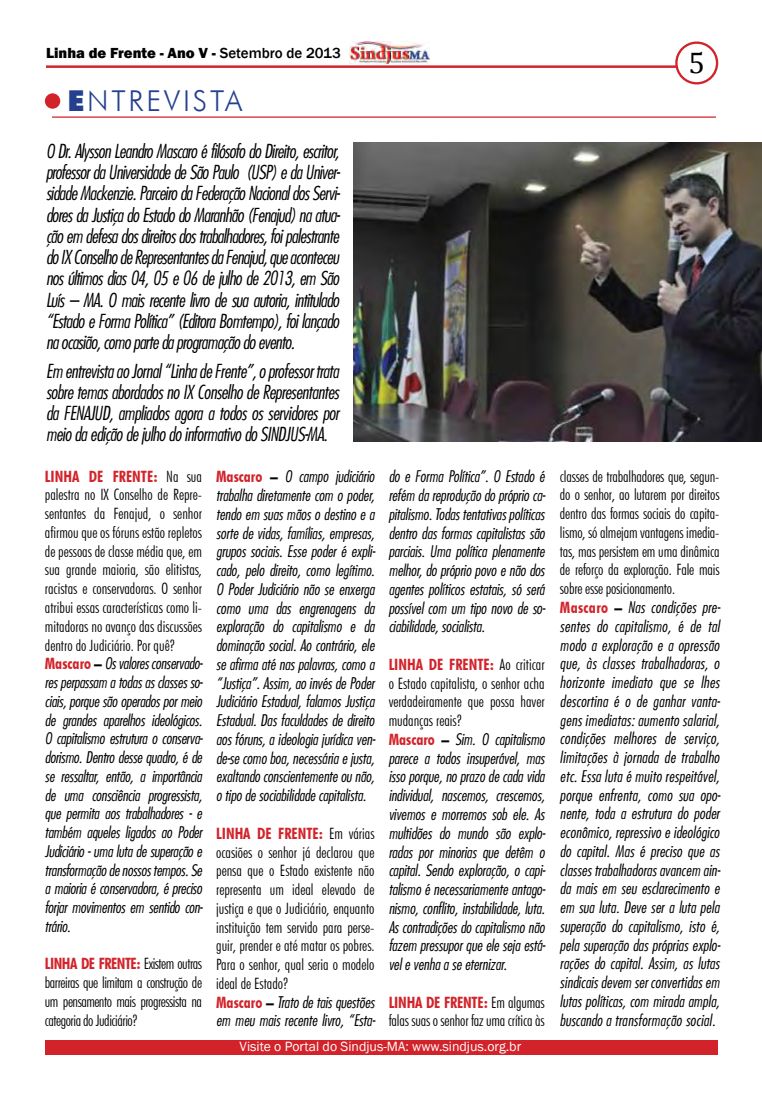
<style>
.page{position:relative;width:762px;height:1099px;background:#fff}
.page>*{position:absolute;margin:0;border:0;box-sizing:border-box;transform-origin:0 0}
.t1{font:30px "Cambria";color:#000}
.t2{font:300 28.75px "Futura BT";letter-spacing:.1em;color:#25408f}
.t3{font:italic 300 condensed 18.75px/21.2px "Futura";letter-spacing:-.02em;color:#000;text-align:justify}
.t4{font:italic 300 condensed 15.62px/18.8px "Futura";color:#000;text-align:justify}
.t5{font:300 condensed 15.62px/18.8px "Futura BT";color:#000;text-align:justify}
.t6{font:800 15px "Franklin Gothic";color:#000}
.t7{font:13.75px "Franklin Gothic";color:#fff}
.s1{font-weight:500}
.s2{font-weight:900}
.s3{font-family:"Futura BT";font-weight:700;font-style:normal;color:#d2232a}
.s4{font-family:"Futura BT";font-weight:700;font-style:normal}
.s5{font-weight:700;color:#d2232a}
</style>
<div class="page">
<hr style="left:46px;top:65px;width:632px;height:3px;background:#d2232a">
<div style="left:675px;top:41px;width:43px;height:43px;border:2px solid #d2232a;border-radius:50%"></div>
<img style="left:350px;top:42px;width:79px;height:22px">
<div style="left:45px;top:1039px;width:672px;height:15px;background:#d2232a"></div>
<div style="left:45px;top:93px;width:15px;height:16px;background:#d2232a;border-radius:50%"></div>
<hr style="left:52px;top:116px;width:664px;height:2px;background:#d2232a">
<img style="left:354px;top:143px;width:408px;height:298px">
<p class="t6" style="left:46px;top:43px;width:296px">Linha de Frente - Ano V - <span class="s1">Setembro de 2013</span></p>
<h1 class="t1" style="left:688px;top:45px;width:18px">5</h1>
<h2 class="t2" style="left:67px;top:83px;width:176px"><span class="s2">E</span>NTREVISTA</h2>
<p class="t3" style="left:46px;top:140px;width:296px">O Dr. Alysson Leandro Mascaro é filósofo do Direito, escritor, professor da Universidade de São Paulo (USP) e da Univer&shy;sidade Mackenzie. Parceiro da Federação Nacional dos Servi&shy;dores da Justiça do Estado do Maranhão (Fenajud) na atua&shy;ção em defesa dos direitos dos trabalhadores, foi palestrante do IX Conselho de Representantes da Fenajud, que aconteceu nos últimos dias 04, 05 e 06 de julho de 2013, em São Luís – MA. O mais recente livro de sua autoria, intitulado “Estado e Forma Política” (Editora Bomtempo), foi lançado na ocasião, como parte da programação do evento.</p>
<p class="t3" style="left:46px;top:359px;width:295px">Em entrevista ao Jornal “Linha de Frente”, o professor trata sobre temas abordados no IX Conselho de Representantes da FENAJUD, ampliados agora a todos os servidores por meio da edição de julho do informativo do SINDJUS-MA.</p>
<p class="t4" style="left:216px;top:467px;width:161px"><span class="s3">Mascaro</span> <span class="s4">–</span> O campo judiciário trabalha diretamente com o poder, tendo em suas mãos o destino e a sorte de vidas, famílias, empresas, grupos sociais. Esse poder é expli&shy;cado, pelo direito, como legítimo.<br>O Poder Judiciário não se enxerga como uma das engrenagens da exploração do capitalismo e da dominação social. Ao contrário, ele se afirma até nas palavras, como a “Justiça”. Assim, ao invés de Poder Judiciário Estadual, falamos Justiça Estadual. Das faculdades de direito aos fóruns, a ideologia jurídica ven&shy;de-se como boa, necessária e justa, exaltando conscientemente ou não, o tipo de sociabilidade capitalista.</p>
<p class="t5" style="left:216px;top:823px;width:160px"><span class="s5">LINHA DE FRENTE:</span> Em várias ocasiões o senhor já declarou que pensa que o Estado existente não representa um ideal elevado de justiça e que o Judiciário, enquanto instituição tem servido para perse&shy;guir, prender e até matar os pobres.<br>Para o senhor, qual seria o modelo ideal de Estado?</p>
<p class="t4" style="left:216px;top:992px;width:161px"><span class="s3">Mascaro</span> <span class="s4">–</span> Trato de tais questões em meu mais recente livro, “Esta-</p>
<p class="t5" style="left:45px;top:466px;width:159px"><span class="s5">LINHA DE FRENTE:</span> Na sua palestra no IX Conselho de Repre&shy;sentantes da Fenajud, o senhor afirmou que os fóruns estão repletos de pessoas de classe média que, em sua grande maioria, são elitistas, racistas e conservadoras. O senhor atribui essas características como li&shy;mitadoras no avanço das discussões dentro do Judiciário. Por quê?</p>
<p class="t4" style="left:45px;top:654px;width:160px"><span class="s3">Mascaro</span> <span class="s4">–</span> Os valores conservado&shy;res perpassam a todas as classes so&shy;ciais, porque são operados por meio de grandes aparelhos ideológicos.<br>O capitalismo estrutura o conserva&shy;dorismo. Dentro desse quadro, é de se ressaltar, então, a importância de uma consciência progressista, que permita aos trabalhadores - e também aqueles ligados ao Poder Judiciário - uma luta de superação e transformação de nossos tempos. Se a maioria é conservadora, é preciso forjar movimentos em sentido con&shy;trário.</p>
<p class="t5" style="left:45px;top:954px;width:159px"><span class="s5">LINHA DE FRENTE:</span> Existem outras barreiras que limitam a construção de um pensamento mais progressista na categoria do Judiciário?</p>
<p class="t4" style="left:389px;top:467px;width:158px">do e Forma Política”. O Estado é refém da reprodução do próprio ca&shy;pitalismo. Todas tentativas políticas dentro das formas capitalistas são parciais. Uma política plenamente melhor, do próprio povo e não dos agentes políticos estatais, só será possível com um tipo novo de so&shy;ciabilidade, socialista.</p>
<p class="t5" style="left:389px;top:655px;width:157px"><span class="s5">LINHA DE FRENTE:</span> Ao criticar o Estado capitalista, o senhor acha verdadeiramente que possa haver mudanças reais?</p>
<p class="t4" style="left:389px;top:729px;width:158px"><span class="s3">Mascaro</span> <span class="s4">–</span> Sim. O capitalismo parece a todos insuperável, mas isso porque, no prazo de cada vida individual, nascemos, crescemos, vivemos e morremos sob ele. As multidões do mundo são explo&shy;radas por minorias que detêm o capital. Sendo exploração, o capi&shy;talismo é necessariamente antago&shy;nismo, conflito, instabilidade, luta.<br>As contradições do capitalismo não fazem pressupor que ele seja está&shy;vel e venha a se eternizar.</p>
<p class="t5" style="left:389px;top:992px;width:157px"><span class="s5">LINHA DE FRENTE:</span> Em algumas falas suas o senhor faz uma crítica às</p>
<p class="t7" style="left:240px;top:1037px;width:283px">Visite o Portal do Sindjus-MA: www.sindjus.org.br</p>
<p class="t5" style="left:560px;top:466px;width:161px">classes de trabalhadores que, segun&shy;do o senhor, ao lutarem por direitos dentro das formas sociais do capita&shy;lismo, só almejam vantagens imedia&shy;tas, mas persistem em uma dinâmica de reforço da exploração. Fale mais sobre esse posicionamento.</p>
<p class="t4" style="left:560px;top:597px;width:162px"><span class="s3">Mascaro</span> <span class="s4">–</span> Nas condições pre&shy;sentes do capitalismo, é de tal modo a exploração e a opressão que, às classes trabalhadoras, o horizonte imediato que se lhes descortina é o de ganhar vanta&shy;gens imediatas: aumento salarial, condições melhores de serviço, limitações à jornada de trabalho etc. Essa luta é muito respeitável, porque enfrenta, como sua opo&shy;nente, toda a estrutura do poder econômico, repressivo e ideológico do capital. Mas é preciso que as classes trabalhadoras avancem ain&shy;da mais em seu esclarecimento e em sua luta. Deve ser a luta pela superação do capitalismo, isto é, pela superação das próprias explo&shy;rações do capital. Assim, as lutas sindicais devem ser convertidas em lutas políticas, com mirada ampla, buscando a transformação social.</p>
</div>
